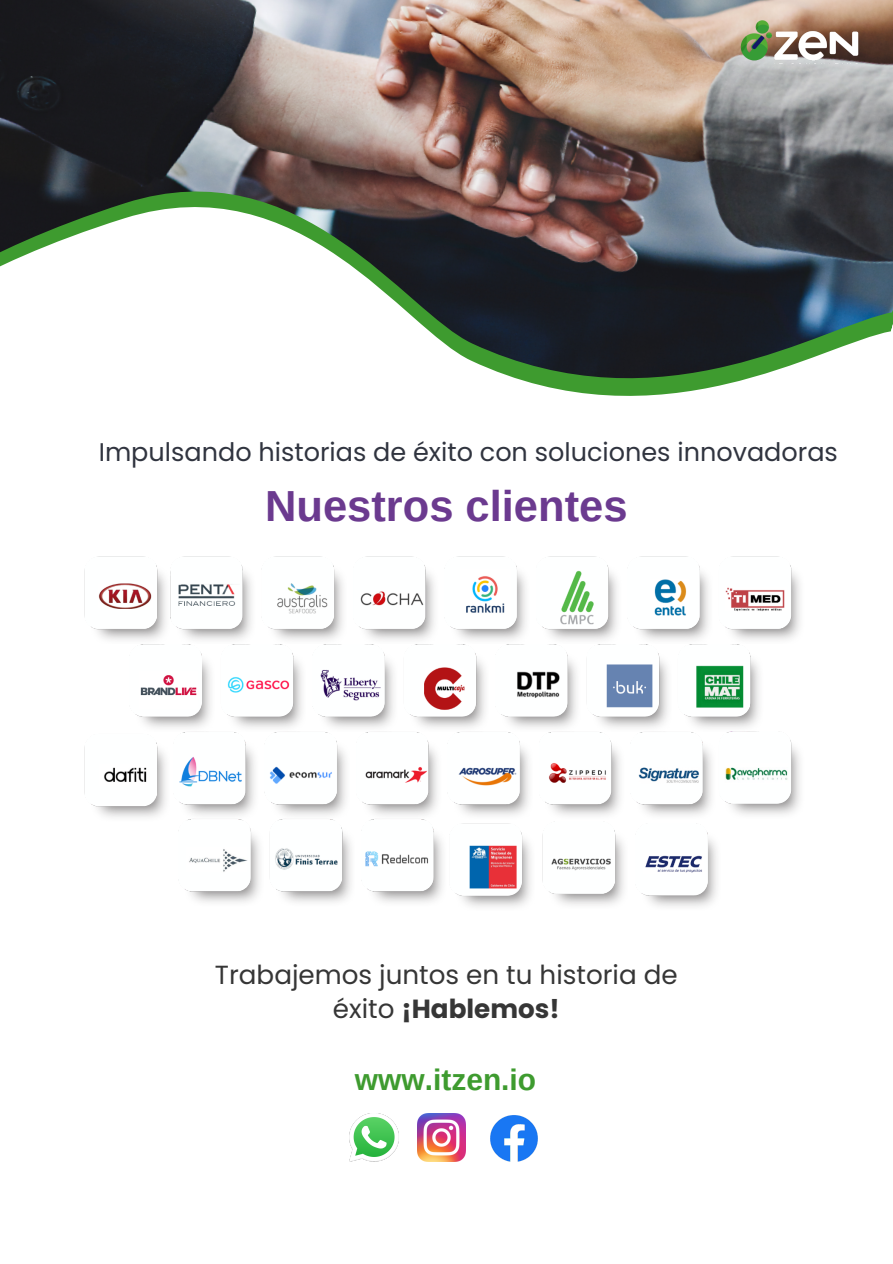
<style>
.page{position:relative;width:893px;height:1264px;background:#fff}
.page>*{position:absolute;margin:0;border:0;box-sizing:border-box;transform-origin:0 0}
.t1{font:700 43.5px "Arimo";color:#6b3a8f}
.t2{font:700 29.85px "Arimo";color:#3e9b2f}
.t3{font:26.25px/34.3px "Poppins";color:#363636;text-align:center}
.t4{font:25.5px "Poppins";color:#30343f}
.s1{font-weight:700}
</style>
<div class="page">
<img style="left:417px;top:1113px;width:49px;height:48px">
<img style="left:350px;top:1113px;width:48px;height:48px">
<img style="left:490px;top:1115px;width:48px;height:47px">
<img style="left:0;top:0;width:892px;height:396px">
<img style="left:84px;top:556px;width:716px;height:351px">
<img style="left:731px;top:19px;width:139px;height:45px">
<p class="t4" style="left:99px;top:434px;width:740px">Impulsando historias de éxito con soluciones innovadoras</p>
<p class="t1" style="left:265px;top:481px;width:364px">Nuestros clientes</p>
<p class="t3" style="left:215px;top:957px;width:464px">Trabajemos juntos en tu historia de éxito <span class="s1">¡Hablemos!</span></p>
<p class="t2" style="left:355px;top:1062px;width:183px">www.itzen.io</p>
</div>
